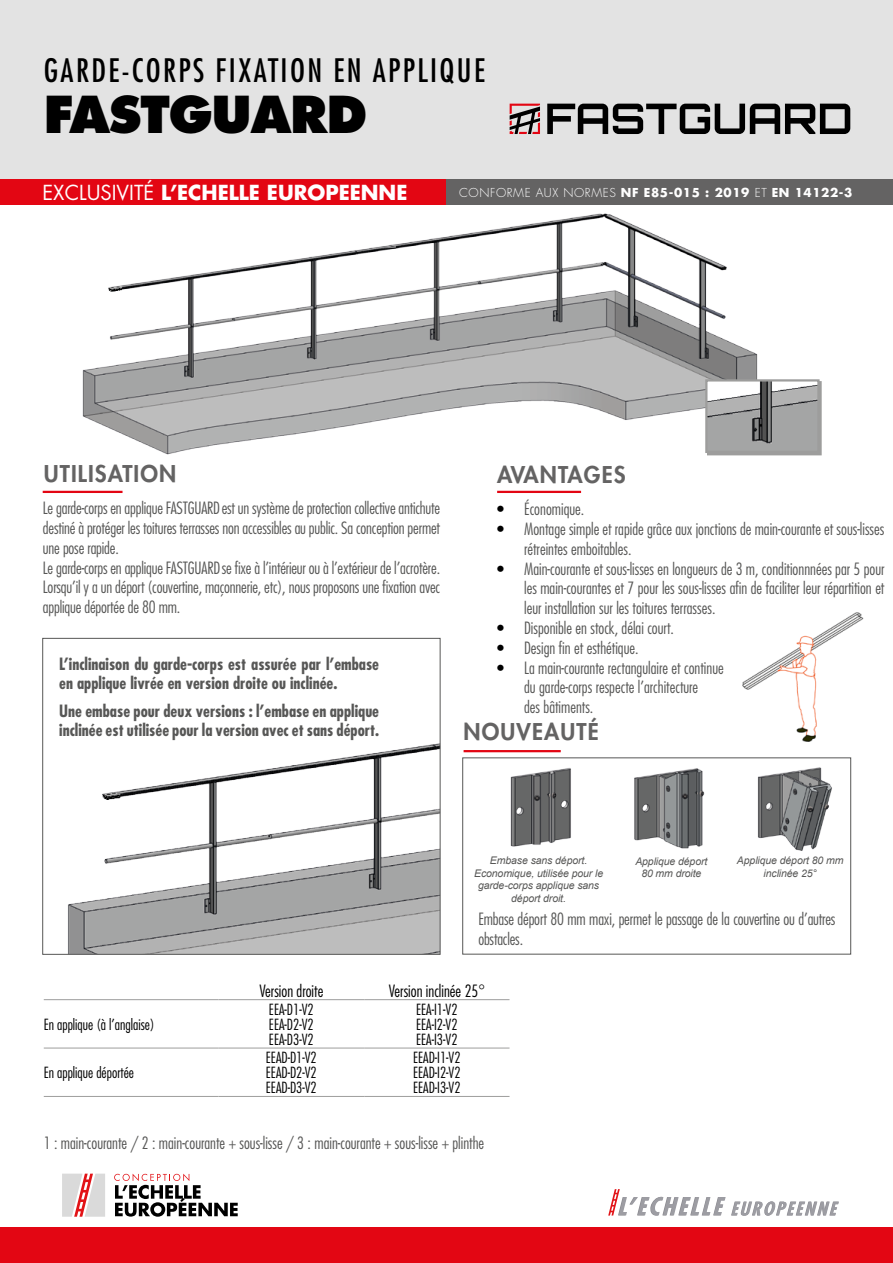
<style>
.page{position:relative;width:893px;height:1263px;background:#fff}
.page>*{position:absolute;margin:0;border:0;box-sizing:border-box;transform-origin:0 0}
.t1{font:800 49.5px "Futura Std";letter-spacing:-.025em;color:#000}
.t2{font:condensed 31.5px "Futura Std";letter-spacing:.075em;color:#000}
.t3{font:800 22.5px "Futura Std";letter-spacing:.05em;color:#646363}
.t4{font:700 20.1px "Futura Std";color:#fff}
.t5{font:300 condensed 16.5px/19.8px "Futura Std";letter-spacing:-.01em;color:#575756}
.t6{font:700 condensed 16.5px/19.8px "Futura Std";color:#575756}
.t7{font:300 condensed 16.5px "Futura Std";color:#000}
.t8{font:300 condensed 15px/15px "Futura Std";color:#000;text-align:justify}
.t9{font:700 12px "Futura Std";letter-spacing:.05em;color:#fff}
.t10{font:italic 10.5px/12.6px "Arial";letter-spacing:-.01em;color:#575756;text-align:center}
.s1{font-weight:400}
.s2{font-weight:300}
.s3{color:#000}
</style>
<div class="page">
<div style="left:0;top:0;width:893px;height:180px;background:#e3e3e3"></div>
<svg style="left:547px;top:104px;width:303px;height:30px"></svg>
<svg style="left:510px;top:104px;width:30px;height:30px"></svg>
<div style="left:0;top:179px;width:446px;height:26px;background:#e30613"></div>
<div style="left:446px;top:179px;width:447px;height:26px;background:#646363"></div>
<div style="left:0;top:1227px;width:893px;height:36px;background:#e30613"></div>
<svg style="left:608px;top:1189px;width:231px;height:27px"></svg>
<svg style="left:114px;top:1173px;width:124px;height:44px"></svg>
<svg style="left:62px;top:1173px;width:43px;height:44px;background:#e1c4c4"></svg>
<img style="left:68px;top:743px;width:370px;height:209px">
<img style="left:68px;top:785px;width:52px;height:17px">
<img style="left:742px;top:612px;width:122px;height:130px">
<hr style="left:43px;top:491px;width:80px;height:2px;background:#e30613">
<hr style="left:497px;top:491px;width:84px;height:2px;background:#e30613">
<hr style="left:464px;top:750px;width:97px;height:2px;background:#e30613">
<hr style="left:44px;top:999px;width:174px;height:1px;background:#9d9d9c">
<hr style="left:218px;top:999px;width:146px;height:1px;background:#9d9d9c">
<hr style="left:364px;top:999px;width:145px;height:1px;background:#9d9d9c">
<hr style="left:44px;top:1048px;width:174px;height:1px;background:#9d9d9c">
<hr style="left:218px;top:1048px;width:146px;height:1px;background:#9d9d9c">
<hr style="left:364px;top:1048px;width:145px;height:1px;background:#9d9d9c">
<hr style="left:44px;top:1096px;width:174px;height:1px;background:#9d9d9c">
<hr style="left:218px;top:1096px;width:146px;height:1px;background:#9d9d9c">
<hr style="left:364px;top:1096px;width:145px;height:1px;background:#9d9d9c">
<div style="left:462px;top:758px;width:389px;height:196px;background:#fff;border:1px solid #575756"></div>
<img style="left:634px;top:768px;width:71px;height:81px">
<img style="left:757px;top:767px;width:75px;height:84px">
<img style="left:510px;top:768px;width:61px;height:79px">
<img style="left:82px;top:213px;width:676px;height:242px">
<img style="left:352px;top:242px;width:44px;height:6px">
<img style="left:82px;top:282px;width:40px;height:12px">
<svg style="left:695px;top:318px;width:5px;height:6px"></svg>
<div style="left:707px;top:381px;width:115px;height:75px;background:#a4a5a5"></div>
<img style="left:708px;top:382px;width:109px;height:62px">
<div style="left:705px;top:379px;width:115px;height:74px;border:2px solid #9d9d9c"></div>
<div style="left:43px;top:638px;width:397px;height:316px;border:1px solid #575756"></div>
<h2 class="t2" style="left:44px;top:52px;width:443px">GARDE-CORPS FIXATION EN APPLIQUE</h2>
<h1 class="t1" style="left:44px;top:83px;width:325px">FASTGUARD</h1>
<p class="t4" style="left:43px;top:179px;width:366px"><span class="s1">EXCLUSIVITÉ</span> L’ECHELLE EUROPEENNE</p>
<p class="t9" style="left:459px;top:184px;width:395px"><span class="s2">CONFORME AUX NORMES</span> NF E85-015 : 2019 <span class="s2">ET</span> EN 14122-3</p>
<h3 class="t3" style="left:44px;top:459px;width:134px">UTILISATION</h3>
<p class="t5" style="left:43px;top:498px;width:399px">Le garde-corps en applique FASTGUARDest un système de protection collective antichute destiné à protéger les toitures terrasses non accessibles au public. Sa conception permet une pose rapide.<br>Le garde-corps en applique FASTGUARDse fixe à l’intérieur ou à l’extérieur de l’acrotère.<br>Lorsqu’il y a un déport (couvertine, maçonnerie, etc), nous proposons une fixation avec applique déportée de 80 mm.</p>
<p class="t6" style="left:59px;top:654px;width:321px">L’inclinaison du garde-corps est assurée par l’embase en applique livrée en version droite ou inclinée.</p>
<p class="t6" style="left:59px;top:701px;width:321px">Une embase pour deux versions : l’embase en applique inclinée est utilisée pour la version avec et sans déport.</p>
<h3 class="t3" style="left:497px;top:460px;width:130px">AVANTAGES</h3>
<p class="t5" style="left:497px;top:499px;width:89px"><span class="s3">•</span> Économique.</p>
<p class="t5" style="left:524px;top:519px;width:362px;text-indent:-27px"><span class="s3">•</span> Montage simple et rapide grâce aux jonctions de main-courante et sous-lisses rétreintes emboitables.</p>
<p class="t5" style="left:524px;top:558px;width:362px;text-align:justify;text-indent:-27px"><span class="s3">•</span> Main-courante et sous-lisses en longueurs de 3 m, conditionnnées par 5 pour les main-courantes et 7 pour les sous-lisses afin de faciliter leur répartition et leur installation sur les toitures terrasses.</p>
<p class="t5" style="left:497px;top:618px;width:178px"><span class="s3">•</span> Disponible en stock, délai court.</p>
<p class="t5" style="left:497px;top:638px;width:143px"><span class="s3">•</span> Design fin et esthétique.</p>
<p class="t5" style="left:524px;top:657px;width:201px;text-indent:-27px"><span class="s3">•</span> La main-courante rectangulaire et continue du garde-corps respecte l’architecture<br>des bâtiments.</p>
<h3 class="t3" style="left:464px;top:718px;width:137px">NOUVEAUTÉ</h3>
<p class="t10" style="left:737px;top:854px;width:108px">Applique déport 80 mm inclinée 25°</p>
<p class="t10" style="left:474px;top:854px;width:131px">Embase sans déport.<br>Economique, utilisée pour le garde-corps applique sans déport droit.</p>
<p class="t5" style="left:478px;top:909px;width:359px">Embase déport 80 mm maxi, permet le passage de la couvertine ou d’autres obstacles.</p>
<p class="t10" style="left:635px;top:855px;width:74px">Applique déport<br>80 mm droite</p>
<p class="t8" style="left:44px;top:1017px;width:112px">En applique (à l’anglaise)</p>
<p class="t8" style="left:44px;top:1065px;width:92px">En applique déportée</p>
<p class="t7" style="left:259px;top:981px;width:65px">Version droite</p>
<p class="t7" style="left:389px;top:981px;width:98px">Version inclinée 25°</p>
<p class="t8" style="left:269px;top:1002px;width:46px">EEA-D1-V2<br>EEA-D2-V2<br>EEA-D3-V2</p>
<p class="t8" style="left:416px;top:1002px;width:43px">EEA-I1-V2<br>EEA-I2-V2<br>EEA-I3-V2</p>
<p class="t8" style="left:266px;top:1050px;width:52px">EEAD-D1-V2<br>EEAD-D2-V2<br>EEAD-D3-V2</p>
<p class="t8" style="left:413px;top:1050px;width:49px">EEAD-I1-V2<br>EEAD-I2-V2<br>EEAD-I3-V2</p>
<p class="t5" style="left:44px;top:1132px;width:442px">1 : main-courante / 2 : main-courante + sous-lisse / 3 : main-courante + sous-lisse + plinthe</p>
</div>
